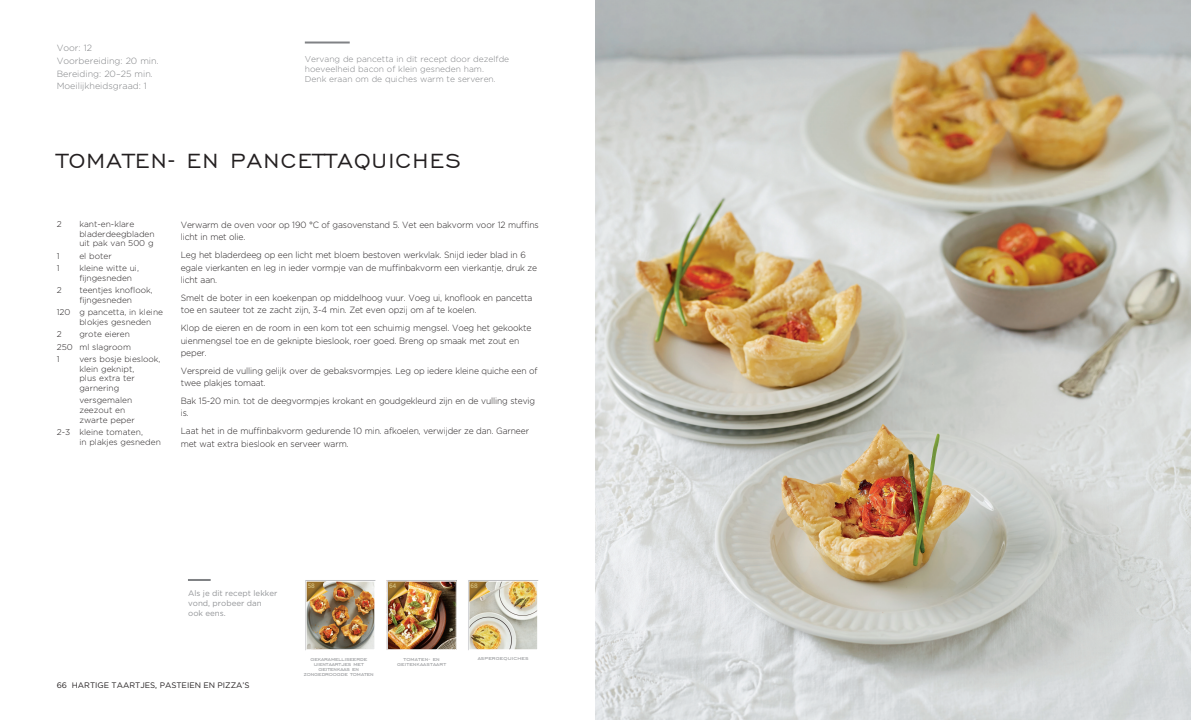
<style>
.page{position:relative;width:1191px;height:720px;background:#fff}
.page>*{position:absolute;margin:0;border:0;box-sizing:border-box;transform-origin:0 0}
.TMCL-Title{font:26px "Engravers Gothic BT";letter-spacing:.05em;color:#231f20}
.TMCL-Method{font:300 9px/12.3px "Gotham";letter-spacing:-.015em;color:#231f20;scale:.95 1}
.TMCL-Serves{font:300 9px "Gotham";color:#808285}
.TMCL-Blurb{font:300 8.5px/10px "Gotham";color:#808285}
.TMCL-Ingredients{font:300 8.4px/9.6px "Gotham";color:#231f20}
.DI-Chocolate-IfYouLi{font:8px/10px "Gotham";color:#939598}
.Normale{font:8px "Gotham";color:#231f20}
.DI-Chocolate-SmallPi{font:7px/5px "Engravers Gothic BT";letter-spacing:-.01em;color:#939598;text-align:center}
.DI-Chocolate-SmallPi-2{font:7px "Engravers Gothic BT";letter-spacing:.015em;color:#939598}
.t1{font:500 6.5px "Gotham Narrow";color:#d0bc7d}
</style>
<div class="page">
<img style="left:305px;top:580px;width:71px;height:71px">
<img style="left:468px;top:580px;width:71px;height:70px">
<img style="left:595px;top:0;width:596px;height:720px">
<img style="left:386px;top:580px;width:71px;height:70px">
<hr style="left:305px;top:42px;width:45px;height:2px;background:#808285">
<hr style="left:188px;top:579px;width:23px;height:2px;background:#808285">
<p class="TMCL-Serves" style="left:57px;top:42px;width:37px">Voor: 12</p>
<p class="TMCL-Serves" style="left:57px;top:55px;width:103px">Voorbereiding: 20 min.</p>
<p class="TMCL-Serves" style="left:57px;top:68px;width:98px">Bereiding: 20–25 min.</p>
<p class="TMCL-Serves" style="left:57px;top:80px;width:92px">Moeilijkheidsgraad: 1</p>
<p class="TMCL-Blurb" style="left:305px;top:54px;width:206px">Vervang de pancetta in dit recept door dezelfde hoeveelheid bacon of klein gesneden ham.<br>Denk eraan om de quiches warm te serveren.</p>
<p class="TMCL-Title" style="left:57px;top:147px;width:406px">TOMATEN- EN PANCETTAQUICHES</p>
<p class="TMCL-Ingredients" style="left:57px;top:219px;width:6px">2</p>
<p class="TMCL-Ingredients" style="left:79px;top:219px;width:77px">kant-en-klare bladerdeegbladen uit pak van 500 g</p>
<p class="TMCL-Ingredients" style="left:57px;top:251px;width:4px">1</p>
<p class="TMCL-Ingredients" style="left:79px;top:251px;width:34px">el boter</p>
<p class="TMCL-Ingredients" style="left:57px;top:263px;width:4px">1</p>
<p class="TMCL-Ingredients" style="left:79px;top:263px;width:61px">kleine witte ui, fijngesneden</p>
<p class="TMCL-Ingredients" style="left:57px;top:285px;width:6px">2</p>
<p class="TMCL-Ingredients" style="left:79px;top:285px;width:75px">teentjes knoflook, fijngesneden</p>
<p class="TMCL-Ingredients" style="left:79px;top:307px;width:85px;text-indent:-23px">120 g pancetta, in kleine blokjes gesneden</p>
<p class="TMCL-Ingredients" style="left:57px;top:329px;width:6px">2</p>
<p class="TMCL-Ingredients" style="left:79px;top:329px;width:52px">grote eieren</p>
<p class="TMCL-Ingredients" style="left:57px;top:342px;width:76px">250 ml slagroom</p>
<p class="TMCL-Ingredients" style="left:57px;top:354px;width:4px">1</p>
<p class="TMCL-Ingredients" style="left:79px;top:354px;width:83px">vers bosje bieslook, klein geknipt,<br>plus extra ter garnering</p>
<p class="TMCL-Ingredients" style="left:79px;top:395px;width:57px">versgemalen zeezout en zwarte peper</p>
<p class="TMCL-Ingredients" style="left:79px;top:427px;width:83px;text-indent:-23px">2-3 kleine tomaten,<br>in plakjes gesneden</p>
<p class="TMCL-Method" style="left:181px;top:219px;width:378px">Verwarm de oven voor op 190 °C of gasovenstand 5. Vet een bakvorm voor 12 muffins licht in met olie.</p>
<p class="TMCL-Method" style="left:181px;top:249px;width:377px">Leg het bladerdeeg op een licht met bloem bestoven werkvlak. Snijd ieder blad in 6 egale vierkanten en leg in ieder vormpje van de muffinbakvorm een vierkantje, druk ze licht aan.</p>
<p class="TMCL-Method" style="left:181px;top:291px;width:371px">Smelt de boter in een koekenpan op middelhoog vuur. Voeg ui, knoflook en pancetta toe en sauteer tot ze zacht zijn, 3-4 min. Zet even opzij om af te koelen.</p>
<p class="TMCL-Method" style="left:181px;top:322px;width:371px">Klop de eieren en de room in een kom tot een schuimig mengsel. Voeg het gekookte uienmengsel toe en de geknipte bieslook, roer goed. Breng op smaak met zout en peper.</p>
<p class="TMCL-Method" style="left:181px;top:364px;width:377px">Verspreid de vulling gelijk over de gebaksvormpjes. Leg op iedere kleine quiche een of twee plakjes tomaat.</p>
<p class="TMCL-Method" style="left:181px;top:395px;width:375px">Bak 15-20 min. tot de deegvormpjes krokant en goudgekleurd zijn en de vulling stevig is.</p>
<p class="TMCL-Method" style="left:181px;top:425px;width:368px">Laat het in de muffinbakvorm gedurende 10 min. afkoelen, verwijder ze dan. Garneer met wat extra bieslook en serveer warm.</p>
<p class="DI-Chocolate-IfYouLi" style="left:188px;top:588px;width:91px">Als je dit recept lekker vond, probeer dan ook eens.</p>
<p class="t1" style="left:308px;top:581px;width:8px">58</p>
<p class="t1" style="left:389px;top:581px;width:9px">64</p>
<p class="t1" style="left:470px;top:581px;width:9px">68</p>
<p class="DI-Chocolate-SmallPi" style="left:304px;top:656px;width:71px">gekaramelliseerde uientaartjes met geitenkaas en zongedroogde tomaten</p>
<p class="DI-Chocolate-SmallPi-2" style="left:403px;top:655px;width:38px">tomaten- en</p>
<p class="DI-Chocolate-SmallPi-2" style="left:478px;top:654px;width:52px">aspergequiches</p>
<p class="DI-Chocolate-SmallPi-2" style="left:397px;top:660px;width:51px">geitenkaastaart</p>
<p class="Normale" style="left:57px;top:680px;width:194px">66 HARTIGE TAARTJES, PASTEIEN EN PIZZA’S</p>
</div>
